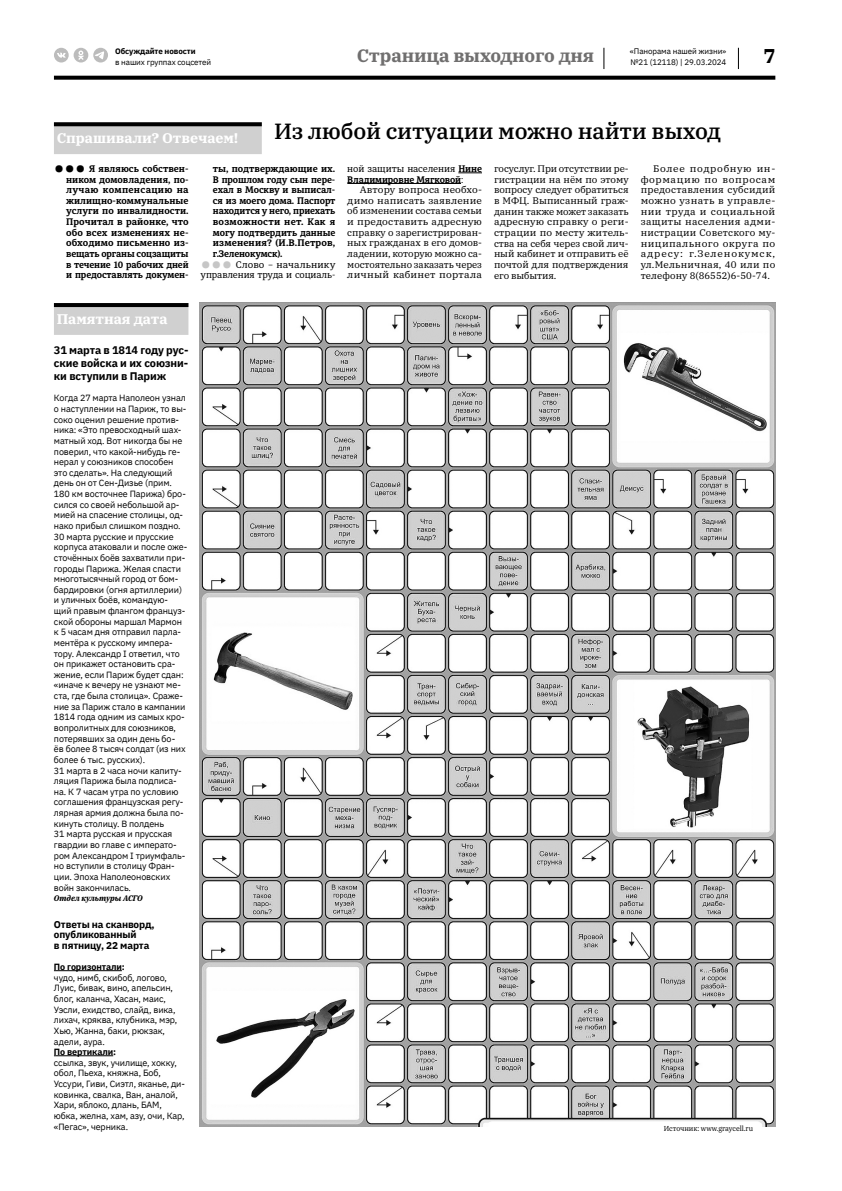
<style>
.page{position:relative;width:842px;height:1191px;background:#fff}
.page>*{position:absolute;margin:0;border:0;box-sizing:border-box;transform-origin:0 0}
.t1{font:700 44px "Diaria Pro";color:#000}
.t2{font:700 44px "Diaria Pro";color:#c6c6c6}
.t3{font:500 22px "IBM Plex Serif";letter-spacing:-.01em;color:#000}
.t4{font:700 20px "IBM Plex Serif";color:#000}
.t5{font:700 18px "IBM Plex Serif";letter-spacing:-.01em;color:#706f6f}
.t6{font:700 14px "IBM Plex Serif";letter-spacing:-.005em;color:#fff}
.t7{font:700 11px/13px "IBM Plex Sans";letter-spacing:-.01em;color:#000;text-align:justify}
.t8{font:700 10px/10.6px "IBM Plex Sans";letter-spacing:-.01em;color:#000}
.t9{font:700 9.5px/10.6px "Diaria Pro";letter-spacing:-.01em;color:#000;text-align:justify}
.t10{font:9.5px/10.6px "IBM Plex Serif";letter-spacing:-.005em;color:#000;text-align:justify}
.t11{font:9.5px/10.6px "IBM Plex Serif";letter-spacing:-.005em;color:#000;text-align:justify;scale:1.05 1}
.t12{font:9.5px/10.6px "IBM Plex Serif";letter-spacing:-.005em;color:#000;text-align:justify;scale:1.04 1}
.t13{font:9.5px/10.6px "Diaria Pro";letter-spacing:-.015em;color:#000;text-align:right;scale:1.05 1}
.t14{font:9px/10.6px "IBM Plex Sans";letter-spacing:-.01em;color:#000}
.t15{font:700 9px "IBM Plex Sans";letter-spacing:-.01em;color:#000}
.t16{font:8px "IBM Plex Sans";letter-spacing:-.01em;color:#000}
.t17{font:700 8px "IBM Plex Sans";letter-spacing:-.01em;color:#000}
.t18{font:italic 700 8px "IBM Plex Serif";letter-spacing:-.01em;color:#000}
.t19{font:7.2px "IBM Plex Serif";letter-spacing:-.01em;color:#000;scale:.95 1}
.s1{font-weight:400}
</style>
<div class="page">
<svg style="left:54px;top:76px;width:721px;height:4px;background:#141414"></svg>
<svg style="left:604px;top:48px;width:1px;height:21px"></svg>
<svg style="left:738px;top:48px;width:1px;height:21px"></svg>
<svg style="left:54px;top:48px;width:54px;height:14px"></svg>
<hr style="left:54px;top:970px;width:68px;height:1px;background:#000">
<hr style="left:54px;top:1055px;width:59px;height:1px;background:#000">
<img style="left:200px;top:303px;width:575px;height:823px">
<div style="left:488px;top:1121px;width:273px;height:11px;background:#fff;border-radius:4px"></div>
<div style="left:488px;top:1121px;width:273px;height:11px;border:1px solid #fff;border-radius:4px"></div>
<svg style="left:458px;top:173px;width:24px;height:1px"></svg>
<hr style="left:347px;top:183px;width:114px;height:1px;background:#000">
<div style="left:54px;top:303px;width:134px;height:32px;background:#d0d0d0"></div>
<hr style="left:54px;top:303px;width:134px;height:4px;background:#000">
<div style="left:54px;top:122px;width:208px;height:32px;background:#d0d0d0"></div>
<svg style="left:54px;top:122px;width:208px;height:4px"></svg>
<p class="t17" style="left:115px;top:45px;width:82px">Обсуждайте новости</p>
<p class="t16" style="left:115px;top:56px;width:97px">в наших группах соцсетей</p>
<h3 class="t6" style="left:57px;top:127px;width:183px">Спрашивали? Отвечаем!</h3>
<p class="t16" style="left:630px;top:45px;width:98px">«Панорама нашей жизни»</p>
<h3 class="t5" style="left:357px;top:41px;width:239px">Страница выходного дня</h3>
<p class="t16" style="left:630px;top:56px;width:97px">№21 (12118) | 29.03.2024</p>
<h2 class="t3" style="left:274px;top:114px;width:449px">Из любой ситуации можно найти выход</h2>
<h3 class="t4" style="left:763px;top:40px;width:13px">7</h3>
<p class="t9" style="left:66px;top:163px;width:124px;text-indent:23px">Я являюсь собствен&shy;ником домовладения, по&shy;лучаю компенсацию на жилищно-коммунальные услуги по инвалидности.<br>Прочитал в районке, что обо всех изменениях не&shy;обходимо письменно из&shy;вещать органы соцзащиты в течение 10 рабочих дней и предоставлять докумен-</p>
<p class="t9" style="left:213px;top:163px;width:124px">ты, подтверждающие их.<br>В прошлом году сын пере&shy;ехал в Москву и выписал&shy;ся из моего дома. Паспорт находится у него, приехать возможности нет. Как я могу подтвердить данные изменения? (И.В.Петров,</p>
<h1 class="t1" style="left:54px;top:130px;width:34px">…</h1>
<p class="t9" style="left:213px;top:248px;width:71px">г.Зеленокумск).</p>
<p class="t13" style="left:201px;top:259px;width:130px">Слово – начальнику управления труда и социаль-</p>
<h1 class="t2" style="left:201px;top:225px;width:34px">…</h1>
<p class="t9" style="left:347px;top:163px;width:136px"><span class="s1">ной защиты населения</span> Нине<br>Владимировне Мягковой<span class="s1">:</span></p>
<p class="t12" style="left:347px;top:184px;width:131px;text-indent:13px">Автору вопроса необхо&shy;димо написать заявление об изменении состава семьи и предоставить адресную справку о зарегистрирован&shy;ных гражданах в его домов&shy;ладении, которую можно са&shy;мостоятельно заказать через личный кабинет портала</p>
<p class="t10" style="left:494px;top:163px;width:136px">госуслуг. При отсутствии ре&shy;гистрации на нём по этому вопросу следует обратиться в МФЦ. Выписанный граж&shy;данин также может заказать адресную справку о реги&shy;страции по месту житель&shy;ства на себя через свой лич&shy;ный кабинет и отправить её почтой для подтверждения его выбытия.</p>
<p class="t11" style="left:641px;top:163px;width:130px;text-indent:13px">Более подробную ин&shy;формацию по вопросам предоставления субсидий можно узнать в управле&shy;нии труда и социальной защиты населения адми&shy;нистрации Советского му&shy;ниципального округа по адресу: г.Зеленокумск, ул.Мельничная, 40 или по телефону 8(86552)6-50-74.</p>
<h3 class="t6" style="left:57px;top:308px;width:112px">Памятная дата</h3>
<p class="t7" style="left:54px;top:343px;width:136px">31 марта в 1814 году рус&shy;ские войска и их союзни&shy;ки вступили в Париж</p>
<p class="t14" style="left:54px;top:392px;width:135px">Когда 27 марта Наполеон узнал о наступлении на Париж, то вы&shy;соко оценил решение против&shy;ника: «Это превосходный шах&shy;матный ход. Вот никогда бы не поверил, что какой-нибудь ге&shy;нерал у союзников способен это сделать». На следующий день он от Сен-Дизье (прим.<br>180 км восточнее Парижа) бро&shy;сился со своей небольшой ар&shy;мией на спасение столицы, од&shy;нако прибыл слишком поздно.<br>30 марта русские и прусские корпуса атаковали и после оже&shy;сточённых боёв захватили при&shy;городы Парижа. Желая спасти многотысячный город от бом&shy;бардировки (огня артиллерии) и уличных боёв, командую&shy;щий правым флангом француз&shy;ской обороны маршал Мармон к 5 часам дня отправил парла&shy;ментёра к русскому импера&shy;тору. Александр I ответил, что он прикажет остановить сра&shy;жение, если Париж будет сдан: «иначе к вечеру не узнают ме&shy;ста, где была столица». Сраже&shy;ние за Париж стало в кампании<br>1814 года одним из самых кро&shy;вопролитных для союзников, потерявших за один день бо-<br>ёв более 8 тысяч солдат (из них более 6 тыс. русских).<br>31 марта в 2 часа ночи капиту&shy;ляция Парижа была подписа&shy;на. К 7 часам утра по условию соглашения французская регу&shy;лярная армия должна была по&shy;кинуть столицу. В полдень<br>31 марта русская и прусская гвардии во главе с императо&shy;ром Александром I триумфаль&shy;но вступили в столицу Фран&shy;ции. Эпоха Наполеоновских войн закончилась.</p>
<p class="t18" style="left:54px;top:892px;width:90px">Отдел культуры АСГО</p>
<p class="t8" style="left:54px;top:918px;width:102px">Ответы на сканворд, опубликованный<br>в пятницу, 22 марта</p>
<p class="t15" style="left:54px;top:959px;width:72px">По горизонтали:</p>
<p class="t14" style="left:54px;top:971px;width:125px">чудо, нимб, скибоб, логово,<br>Луис, бивак, вино, апельсин, блог, каланча, Хасан, маис,<br>Уэсли, ехидство, слайд, вика, лихач, кряква, клубника, мэр,<br>Хью, Жанна, баки, рюкзак, адели, аура.</p>
<p class="t15" style="left:54px;top:1044px;width:64px">По вертикали:</p>
<p class="t14" style="left:54px;top:1056px;width:133px">ссылка, звук, училище, хокку, обол, Пьеха, княжна, Боб,<br>Уссури, Гиви, Сиэтл, яканье, ди&shy;ковинка, свалка, Ван, аналой,<br>Хари, яблоко, длань, БАМ, юбка, желна, хам, азу, очи, Кар, «Пегас», черника.</p>
<p class="t19" style="left:664px;top:1123px;width:95px">Источник: www.graycell.ru</p>
</div>
